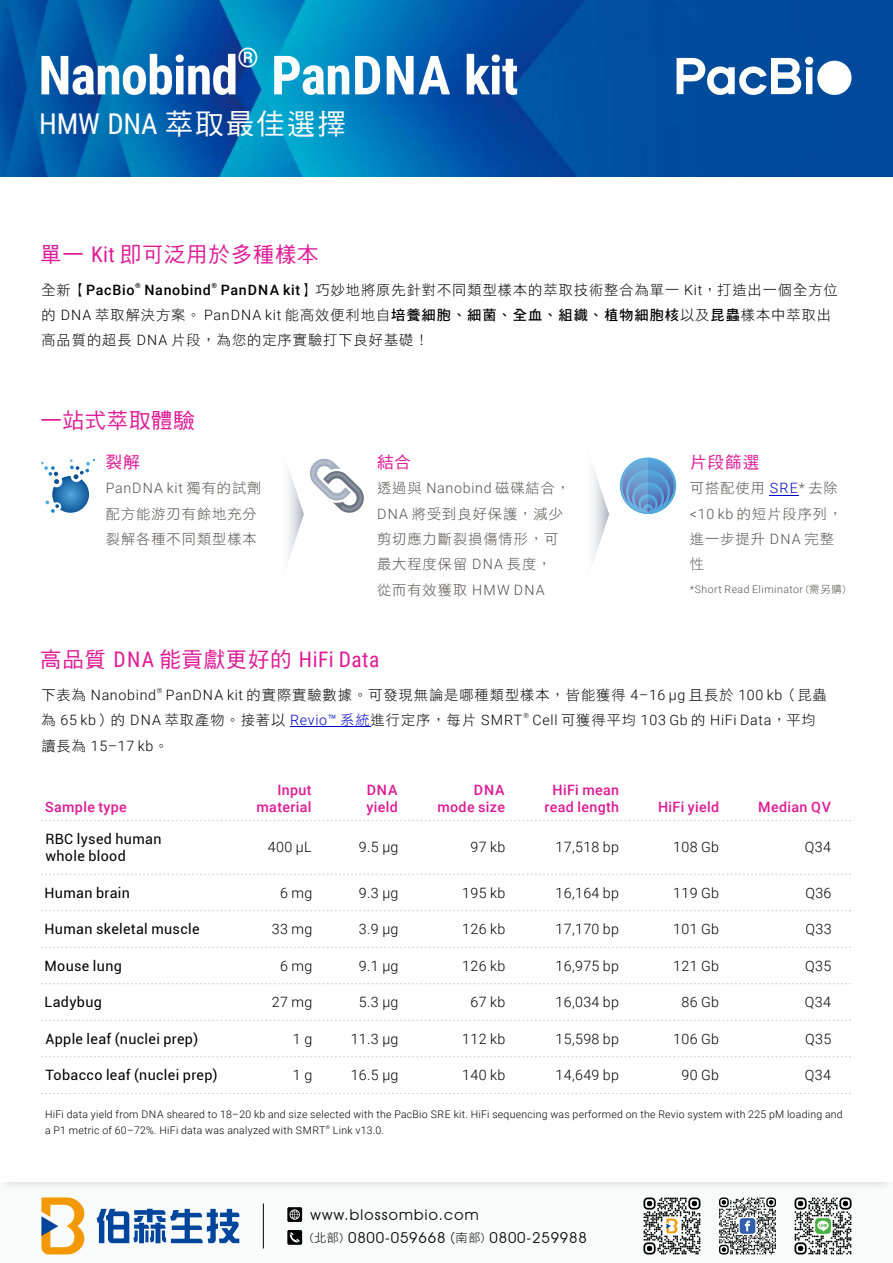
<style>
.page{position:relative;width:893px;height:1263px;background:#fff}
.page>*{position:absolute;margin:0;border:0;box-sizing:border-box;transform-origin:0 0}
.t1{font:700 54.15px "Roboto Condensed";letter-spacing:-.015em;color:#fefefe}
.t2{font:28.65px "Roboto Condensed";letter-spacing:-.01em;color:#fefefe}
.t3{font:700 27px "Roboto Condensed";color:#fefefe}
.t4{font:21.45px "DF Hei Std W5";letter-spacing:.035em;color:#df1995}
.t5{font:21.45px "Roboto Condensed";letter-spacing:.025em;color:#df1995}
.t6{font:16.5px "DF Hei Std W5";letter-spacing:.065em;color:#df1995}
.t7{font:14.85px "Avant Garde IT Cby BT";letter-spacing:.055em;color:#000}
.t8{font:14.85px "Avant Garde IT Cby BT";letter-spacing:.085em;color:#000}
.t9{font:300 14.25px "Roboto";letter-spacing:.025em;color:#000}
.t10{font:14.25px/25.3px "DF Hei Std W3";letter-spacing:.065em;color:#000}
.t11{font:14.25px/25.3px "DF Hei Std W3";letter-spacing:.065em;color:#535150}
.t12{font:14.25px/17.1px "Roboto";letter-spacing:.025em;color:#000}
.t13{font:500 14.25px/17.1px "Roboto";letter-spacing:.025em;color:#df1995;text-align:right}
.t14{font:300 14.25px "Roboto";letter-spacing:.05em;color:#000}
.t15{font:300 14.25px "Roboto";letter-spacing:.05em;color:#535150}
.t16{font:300 10.5px "Roboto";letter-spacing:.025em;color:#000}
.t17{font:300 10.5px "Roboto";letter-spacing:.05em;color:#535150}
.t18{font:500 7.2px "Roboto";color:#000}
.t19{font:300 7.2px "Roboto";color:#000}
.t20{font:300 5.25px "Roboto";color:#000}
.s1{font-family:"DF Hei Std W5"}
.s2{font-family:"Roboto Condensed"}
.s3{font-family:"Roboto";font-weight:300}
.s4{font-family:"DF Hei Std W7"}
.s5{font-family:"Roboto";font-weight:500}
.s6{font-family:"DF Hei Std W3";font-weight:400}
.s7{font-family:"Roboto";font-weight:300;color:#0003c9}
.s8{color:#0003c9}
.s9{font-family:"DF Hei Std W3";font-weight:400;color:#0003c9}
.s10{font-family:"DF Hei Std W3";font-size:12.15px}
.s11{font-family:"DF Hei Std W3"}
</style>
<div class="page">
<img style="left:0;top:0;width:893px;height:176px">
<svg style="left:677px;top:57px;width:136px;height:38px"></svg>
<div style="left:817px;top:61px;width:34px;height:34px;background:#fefefe;border-radius:50%"></div>
<hr style="left:290px;top:726px;width:50px;height:1px;background:#0003c9">
<hr style="left:340px;top:726px;width:31px;height:1px;background:#0003c9">
<svg style="left:41px;top:459px;width:54px;height:54px"></svg>
<svg style="left:593px;top:468px;width:16px;height:93px"></svg>
<svg style="left:288px;top:458px;width:76px;height:102px"></svg>
<svg style="left:621px;top:459px;width:54px;height:54px"></svg>
<div style="left:620px;top:457px;width:56px;height:57px;border:2px solid #52a9de;border-radius:50%"></div>
<svg style="left:627px;top:471px;width:42px;height:42px"></svg>
<div style="left:626px;top:470px;width:44px;height:44px;border:2px solid #52a9de;border-radius:50%"></div>
<svg style="left:633px;top:483px;width:30px;height:30px"></svg>
<div style="left:632px;top:482px;width:32px;height:32px;border:2px solid #52a9de;border-radius:50%"></div>
<svg style="left:639px;top:495px;width:18px;height:18px"></svg>
<div style="left:638px;top:494px;width:20px;height:20px;border:2px solid #52a9de;border-radius:50%"></div>
<div style="left:643px;top:504px;width:10px;height:10px;border:2px solid #52a9de;border-radius:50%"></div>
<svg style="left:621px;top:459px;width:31px;height:54px;background:#7dadda"></svg>
<svg style="left:770px;top:495px;width:29px;height:1px"></svg>
<svg style="left:41px;top:820px;width:810px;height:1px"></svg>
<svg style="left:41px;top:874px;width:810px;height:1px"></svg>
<svg style="left:41px;top:910px;width:810px;height:1px"></svg>
<svg style="left:41px;top:947px;width:810px;height:1px"></svg>
<svg style="left:41px;top:983px;width:810px;height:1px"></svg>
<svg style="left:41px;top:1020px;width:810px;height:1px"></svg>
<svg style="left:41px;top:1056px;width:810px;height:1px"></svg>
<svg style="left:41px;top:1093px;width:810px;height:1px"></svg>
<div style="left:0;top:1182px;width:893px;height:81px;background:#f9fafa"></div>
<svg style="left:41px;top:1197px;width:43px;height:57px"></svg>
<svg style="left:97px;top:1209px;width:142px;height:34px"></svg>
<svg style="left:719px;top:1197px;width:57px;height:57px"></svg>
<svg style="left:794px;top:1197px;width:57px;height:57px"></svg>
<svg style="left:643px;top:1197px;width:57px;height:57px"></svg>
<svg style="left:287px;top:1230px;width:15px;height:15px"></svg>
<svg style="left:287px;top:1207px;width:15px;height:15px"></svg>
<hr style="left:263px;top:1203px;width:1px;height:45px;background:#000">
<h3 class="t3" style="left:237px;top:47px;width:23px">®</h3>
<h1 class="t1" style="left:38px;top:54px;width:481px">Nanobind PanDNA kit</h1>
<h2 class="t2" style="left:39px;top:113px;width:308px">HMW DNA <span class="s1">萃取最佳選擇</span></h2>
<h3 class="t4" style="left:40px;top:244px;width:280px">單一 <span class="s2">Kit</span> 即可泛用於多種樣本</h3>
<p class="t18" style="left:135px;top:282px;width:7px">®</p>
<p class="t18" style="left:212px;top:282px;width:7px">®</p>
<p class="t10" style="left:41px;top:302px;width:791px">的 <span class="s3">DNA</span> 萃取解決方案。 <span class="s3">PanDNA kit</span> 能高效便利地自<span class="s4">培養細胞、細菌、全血、組織、植物細胞核</span>以及<span class="s4">昆蟲</span>樣本中萃取出高品質的超長 <span class="s3">DNA</span> 片段，為您的定序實驗打下良好基礎！</p>
<p class="t10" style="left:41px;top:277px;width:798px">全新【<span class="s5">PacBio Nanobind PanDNA kit</span>】巧妙地將原先針對不同類型樣本的萃取技術整合為單一 <span class="s3">Kit</span>，打造出一個全方位</p>
<h3 class="t4" style="left:40px;top:410px;width:156px">一站式萃取體驗</h3>
<p class="t6" style="left:106px;top:454px;width:36px">裂解</p>
<p class="t15" style="left:106px;top:483px;width:157px">PanDNA kit <span class="s6">獨有的試劑</span></p>
<p class="t11" style="left:106px;top:501px;width:153px">配方能游刃有餘地充分裂解各種不同類型樣本</p>
<p class="t6" style="left:377px;top:454px;width:36px">結合</p>
<p class="t11" style="left:377px;top:476px;width:195px">透過與 <span class="s3">Nanobind</span> 磁碟結合，<br><span class="s3">DNA</span> 將受到良好保護，減少剪切應力斷裂損傷情形，可最大程度保留 <span class="s3">DNA</span> 長度，<br>從而有效獲取 <span class="s3">HMW DNA</span></p>
<h3 class="t5" style="left:40px;top:651px;width:340px"><span class="s1">高品質</span> DNA <span class="s1">能貢獻更好的</span> HiFi Data</h3>
<p class="t6" style="left:690px;top:454px;width:71px">片段篩選</p>
<p class="t11" style="left:690px;top:476px;width:154px">可搭配使用 <span class="s7">SRE</span><span class="s3">*</span> 去除<span class="s3">&lt;10 kb</span> 的短片段序列，進一步提升 <span class="s3">DNA</span> 完整性</p>
<p class="t17" style="left:690px;top:585px;width:157px">*Short Read Eliminator <span class="s6">(需另購)</span></p>
<p class="t19" style="left:157px;top:687px;width:7px">®</p>
<p class="t14" style="left:41px;top:714px;width:776px"><span class="s6">為</span> 65 kb<span class="s6">）的</span> DNA <span class="s6">萃取產物。接著以</span> <span class="s8">Revio™</span> <span class="s9">系統</span><span class="s6">進行定序，每片</span> SMRT Cell <span class="s6">可獲得平均</span> 103 Gb <span class="s6">的</span> HiFi Data<span class="s6">，平均</span></p>
<p class="t10" style="left:41px;top:682px;width:787px">下表為 <span class="s3">Nanobind PanDNA kit</span> 的實際實驗數據。可發現無論是哪種類型樣本，皆能獲得 <span class="s3">4–16 µg</span> 且長於 <span class="s3">100 kb</span>（昆蟲</p>
<p class="t19" style="left:523px;top:713px;width:7px">®</p>
<p class="t9" style="left:41px;top:740px;width:129px"><span class="s6">讀長為</span> 15–17 kb<span class="s6">。</span></p>
<p class="t13" style="left:545px;top:783px;width:76px;text-align:center">HiFi mean read length</p>
<p class="t9" style="left:555px;top:842px;width:65px">17,518 bp</p>
<p class="t9" style="left:555px;top:887px;width:65px">16,164 bp</p>
<p class="t9" style="left:555px;top:923px;width:65px">17,170 bp</p>
<p class="t9" style="left:555px;top:960px;width:65px">16,975 bp</p>
<p class="t9" style="left:555px;top:996px;width:65px">16,034 bp</p>
<p class="t9" style="left:555px;top:1033px;width:65px">15,598 bp</p>
<p class="t9" style="left:555px;top:1069px;width:65px">14,649 bp</p>
<p class="t13" style="left:257px;top:783px;width:56px">Input material</p>
<p class="t9" style="left:268px;top:842px;width:45px">400 μL</p>
<p class="t9" style="left:280px;top:887px;width:34px">6 mg</p>
<p class="t9" style="left:272px;top:923px;width:42px">33 mg</p>
<p class="t9" style="left:280px;top:960px;width:34px">6 mg</p>
<p class="t9" style="left:272px;top:996px;width:42px">27 mg</p>
<p class="t9" style="left:293px;top:1033px;width:21px">1 g</p>
<p class="t9" style="left:293px;top:1069px;width:21px">1 g</p>
<p class="t16" style="left:45px;top:1110px;width:799px">HiFi data yield from DNA sheared to 18–20 kb and size selected with the PacBio SRE kit. HiFi sequencing was performed on the Revio system with 225 pM loading and</p>
<p class="t20" style="left:326px;top:1125px;width:6px">®</p>
<p class="t16" style="left:45px;top:1126px;width:340px">a P1 metric of 60–72%. HiFi data was analyzed with SMRT Link v13.0.</p>
<p class="t13" style="left:366px;top:783px;width:33px;text-align:left">DNA yield</p>
<p class="t9" style="left:359px;top:842px;width:41px">9.5 μg</p>
<p class="t9" style="left:359px;top:887px;width:41px">9.3 μg</p>
<p class="t9" style="left:359px;top:923px;width:41px">3.9 μg</p>
<p class="t9" style="left:359px;top:960px;width:41px">9.1 μg</p>
<p class="t9" style="left:359px;top:996px;width:41px">5.3 μg</p>
<p class="t9" style="left:351px;top:1033px;width:49px">11.3 μg</p>
<p class="t9" style="left:351px;top:1069px;width:49px">16.5 μg</p>
<p class="t13" style="left:437px;top:783px;width:69px">DNA mode size</p>
<p class="t9" style="left:470px;top:842px;width:36px">97 kb</p>
<p class="t9" style="left:462px;top:887px;width:45px">195 kb</p>
<p class="t9" style="left:462px;top:923px;width:45px">126 kb</p>
<p class="t9" style="left:462px;top:960px;width:45px">126 kb</p>
<p class="t9" style="left:470px;top:996px;width:36px">67 kb</p>
<p class="t9" style="left:462px;top:1033px;width:45px">112 kb</p>
<p class="t9" style="left:462px;top:1069px;width:45px">140 kb</p>
<p class="t13" style="left:45px;top:800px;width:83px">Sample type</p>
<p class="t12" style="left:45px;top:832px;width:118px">RBC lysed human whole blood</p>
<p class="t12" style="left:45px;top:886px;width:87px">Human brain</p>
<p class="t12" style="left:45px;top:922px;width:157px">Human skeletal muscle</p>
<p class="t12" style="left:45px;top:959px;width:79px">Mouse lung</p>
<p class="t12" style="left:45px;top:995px;width:59px">Ladybug</p>
<p class="t12" style="left:45px;top:1032px;width:154px">Apple leaf (nuclei prep)</p>
<p class="t12" style="left:45px;top:1068px;width:174px">Tobacco leaf (nuclei prep)</p>
<p class="t13" style="left:658px;top:800px;width:63px">HiFi yield</p>
<p class="t13" style="left:758px;top:800px;width:74px">Median QV</p>
<p class="t9" style="left:673px;top:842px;width:47px">108 Gb</p>
<p class="t9" style="left:673px;top:887px;width:47px">119 Gb</p>
<p class="t9" style="left:673px;top:923px;width:47px">101 Gb</p>
<p class="t9" style="left:673px;top:960px;width:47px">121 Gb</p>
<p class="t9" style="left:681px;top:996px;width:39px">86 Gb</p>
<p class="t9" style="left:673px;top:1033px;width:47px">106 Gb</p>
<p class="t9" style="left:681px;top:1069px;width:39px">90 Gb</p>
<p class="t9" style="left:805px;top:842px;width:28px">Q34</p>
<p class="t9" style="left:805px;top:887px;width:28px">Q36</p>
<p class="t9" style="left:805px;top:923px;width:28px">Q33</p>
<p class="t9" style="left:805px;top:960px;width:28px">Q35</p>
<p class="t9" style="left:805px;top:996px;width:28px">Q34</p>
<p class="t9" style="left:805px;top:1033px;width:28px">Q35</p>
<p class="t9" style="left:805px;top:1069px;width:28px">Q34</p>
<p class="t8" style="left:311px;top:1208px;width:169px">www.blossombio.com</p>
<p class="t7" style="left:310px;top:1231px;width:278px"><span class="s10">(北部)</span> 0800-059668 <span class="s11">(</span><span class="s10">南部)</span> 0800-259988</p>
</div>
